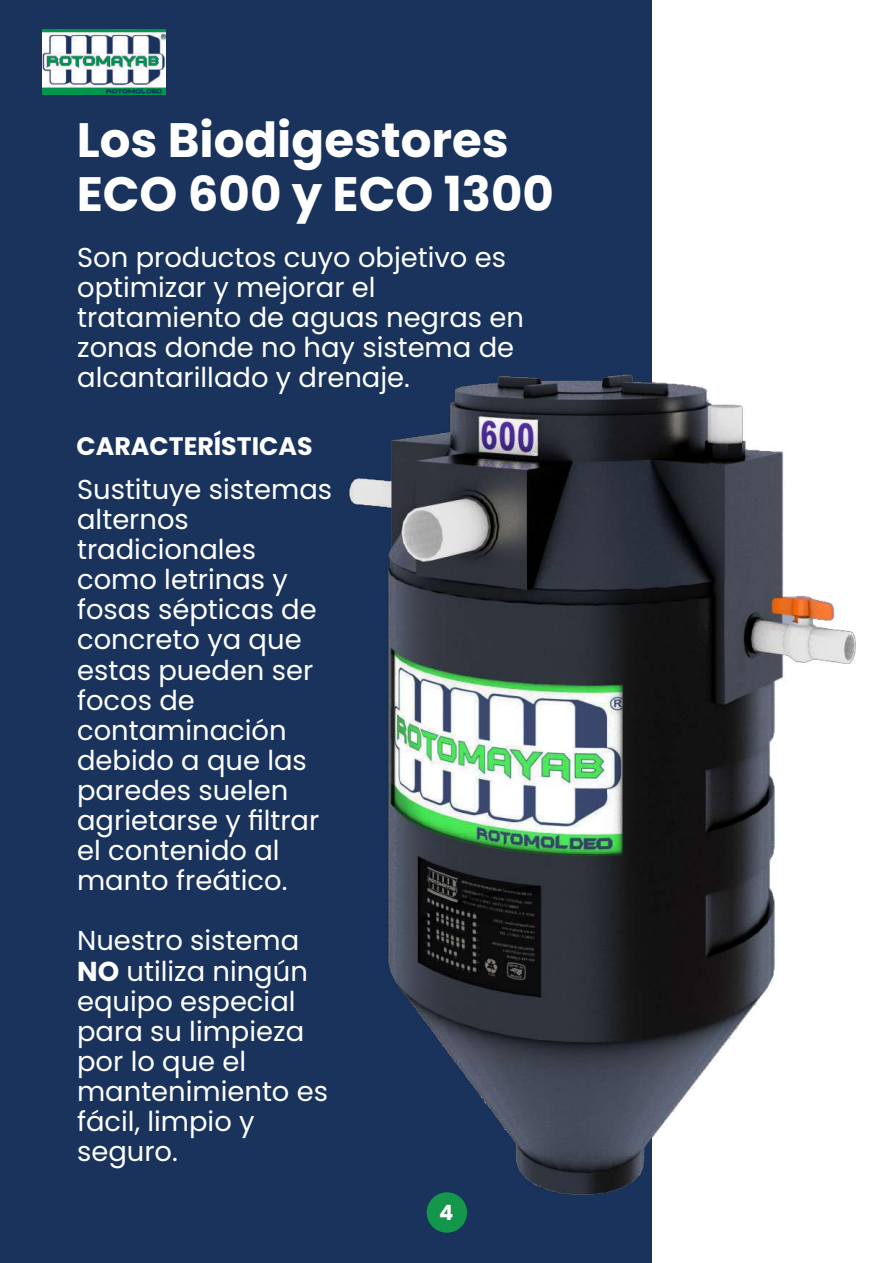
<style>
.page{position:relative;width:894px;height:1263px;background:#fff}
.page>*{position:absolute;margin:0;border:0;box-sizing:border-box;transform-origin:0 0}
.t1{font:48.3px/53.1px "font 0000000026374 e 20";color:#fff}
.t2{font:27.3px/30.2px "font 0000000026374 e 20";color:#fff}
.t3{font:25.2px "font 0000000026374 e 20";color:#fff}
.t4{font:21px "font 0000000026374 e 20";color:#fff}
</style>
<div class="page">
<div style="left:0;top:0;width:651px;height:1263px;background:#19335d"></div>
<img style="left:349px;top:371px;width:506px;height:823px">
<div style="left:426px;top:1192px;width:41px;height:41px;background:#14974a;border-radius:50%"></div>
<h1 class="t1" style="left:77px;top:114px;width:478px">Los Biodigestores<br>ECO 600 y ECO 1300</h1>
<p class="t2" style="left:77px;top:242px;width:448px">Son productos cuyo objetivo es optimizar y mejorar el tratamiento de aguas negras en zonas donde no hay sistema de alcantarillado y drenaje.</p>
<p class="t3" style="left:76px;top:432px;width:237px">CARACTERÍSTICAS</p>
<p class="t2" style="left:77px;top:474px;width:256px">Sustituye sistemas alternos tradicionales como letrinas y fosas sépticas de concreto ya que estas pueden ser focos de contaminación debido a que las paredes suelen agrietarse y filtrar el contenido al manto freático.</p>
<p class="t2" style="left:77px;top:926px;width:252px">Nuestro sistema<br>NO utiliza ningún equipo especial para su limpieza por lo que el mantenimiento es fácil, limpio y seguro.</p>
<p class="t4" style="left:439px;top:1200px;width:16px">4</p>
</div>
